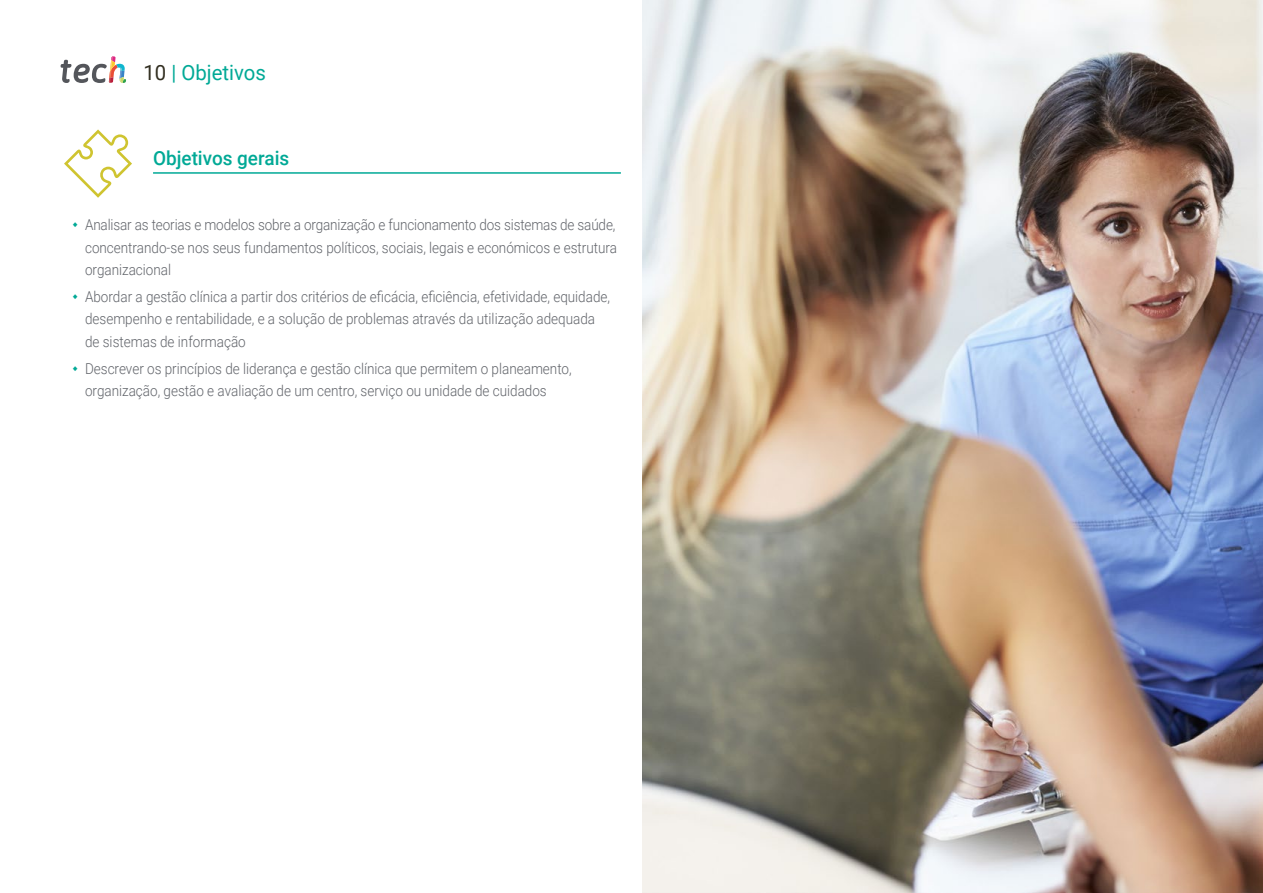
<style>
.page{position:relative;width:1263px;height:893px;background:#fff}
.page>*{position:absolute;margin:0;border:0;box-sizing:border-box;transform-origin:0 0}
.t1{font:21px "Roboto";color:#00a996}
.t2{font:500 19.5px "Roboto";color:#00a996}
.t3{font:300 15px/22.5px "Roboto";color:#61646a;scale:.9 1}
.s1{color:#312e20}
</style>
<div class="page">
<img style="left:642px;top:0;width:621px;height:893px">
<hr style="left:153px;top:173px;width:468px;height:1px;background:#00a996">
<svg style="left:64px;top:129px;width:68px;height:69px"></svg>
<svg style="left:61px;top:56px;width:65px;height:27px"></svg>
<h1 class="t1" style="left:144px;top:57px;width:124px"><span class="s1">10</span> | Objetivos</h1>
<h2 class="t2" style="left:153px;top:144px;width:138px">Objetivos gerais</h2>
<p class="t3" style="left:85px;top:213px;width:593px;text-align:justify">Analisar as teorias e modelos sobre a organização e funcionamento dos sistemas de saúde, concentrando-se nos seus fundamentos políticos, sociais, legais e económicos e estrutura organizacional</p>
<p class="t3" style="left:85px;top:285px;width:585px">Abordar a gestão clínica a partir dos critérios de eficácia, eficiência, efetividade, equidade, desempenho e rentabilidade, e a solução de problemas através da utilização adequada de sistemas de informação</p>
<p class="t3" style="left:85px;top:356px;width:542px">Descrever os princípios de liderança e gestão clínica que permitem o planeamento, organização, gestão e avaliação de um centro, serviço ou unidade de cuidados</p>
</div>
